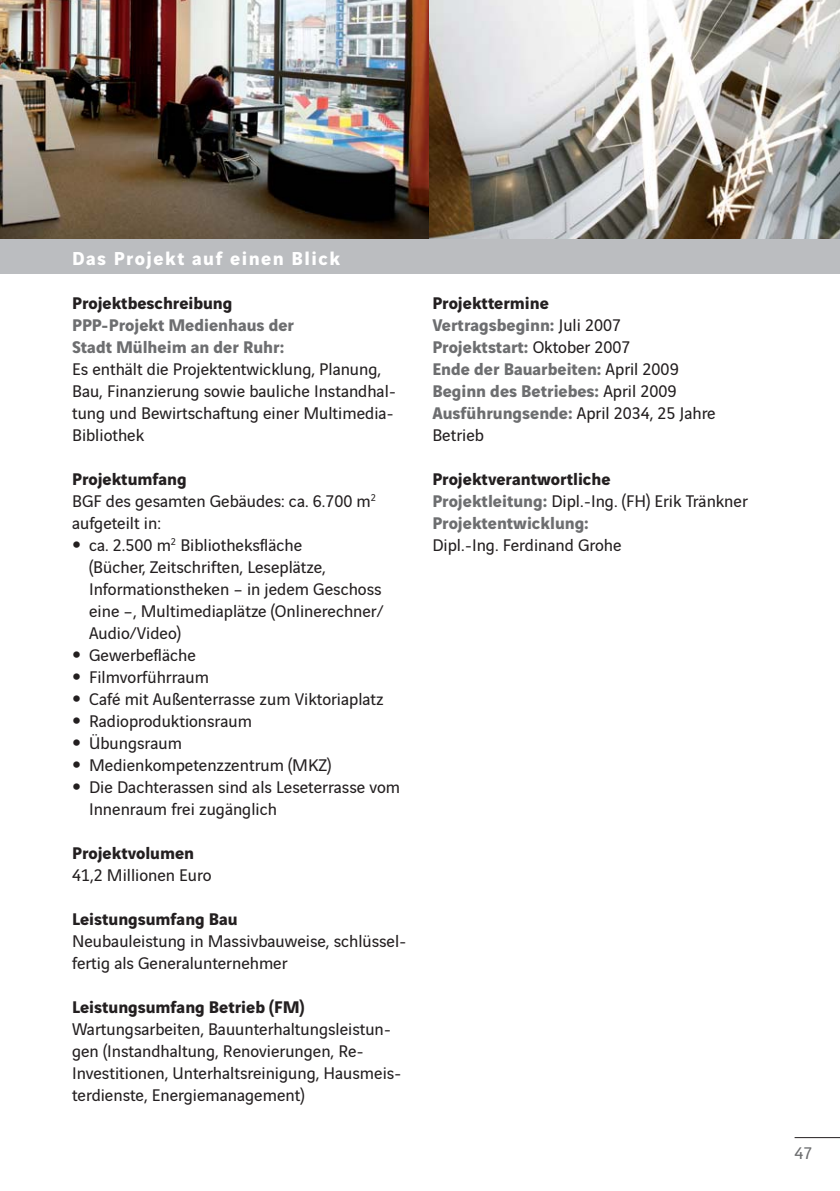
<style>
.page{position:relative;width:840px;height:1191px;background:#fff}
.page>*{position:absolute;margin:0;border:0;box-sizing:border-box;transform-origin:0 0}
.t1{font:700 20px "Vinci Sans";letter-spacing:.075em;color:#fff}
.t2{font:18px/22px "Vinci Sans";color:#231f20}
.t3{font:700 18px/22px "Vinci Sans";color:#6d6e70}
.t4{font:700 18px "Vinci Sans";color:#231f20}
.t5{font:18px "Vinci Sans";color:#6d6e70}
.s1{font-weight:700}
.s2{font-family:"Helvetica Neue";font-stretch:condensed}
.s3{color:#231f20}
.s4{font-weight:400;color:#231f20}
</style>
<div class="page">
<img style="left:0;top:0;width:429px;height:239px">
<img style="left:429px;top:0;width:410px;height:239px">
<div style="left:0;top:239px;width:839px;height:34px;background:#bbbdc0"></div>
<hr style="left:794px;top:1137px;width:45px;height:1px;background:#231f20">
<p class="t1" style="left:72px;top:250px;width:269px">Das Projekt auf einen Blick</p>
<p class="t4" style="left:72px;top:296px;width:162px">Projektbeschreibung</p>
<p class="t3" style="left:72px;top:316px;width:223px">PPP-Projekt Medienhaus der<br>Stadt Mülheim an der Ruhr:</p>
<p class="t2" style="left:72px;top:360px;width:325px">Es enthält die Projektentwicklung, Planung, Bau, Finanzierung sowie bauliche Instandhal&shy;tung und Bewirtschaftung einer Multimedia-Bibliothek</p>
<p class="t2" style="left:72px;top:470px;width:305px"><span class="s1">Projektumfang<br></span>BGF des gesamten Gebäudes: ca. 6.700 m<sup>2 </sup>aufgeteilt in:</p>
<p class="t2" style="left:89px;top:536px;width:296px;text-indent:-17px"><span class="s2">•</span> ca. 2.500 m<sup>2</sup> Bibliotheksfläche<br>(Bücher, Zeitschriften, Leseplätze, Informationstheken – in jedem Geschoss eine –, Multimediaplätze (Onlinerechner/ Audio/Video)</p>
<p class="t2" style="left:72px;top:646px;width:125px"><span class="s2">•</span> Gewerbefläche</p>
<p class="t2" style="left:72px;top:668px;width:138px"><span class="s2">•</span> Filmvorführraum</p>
<p class="t2" style="left:72px;top:690px;width:313px"><span class="s2">•</span> Café mit Außenterrasse zum Viktoriaplatz</p>
<p class="t2" style="left:72px;top:712px;width:181px"><span class="s2">•</span> Radioproduktionsraum</p>
<p class="t2" style="left:72px;top:734px;width:111px"><span class="s2">•</span> Übungsraum</p>
<p class="t2" style="left:72px;top:756px;width:261px"><span class="s2">•</span> Medienkompetenzzentrum (MKZ)</p>
<p class="t2" style="left:89px;top:778px;width:312px;text-indent:-17px"><span class="s2">•</span> Die Dachterassen sind als Leseterrasse vom<br>Innenraum frei zugänglich</p>
<p class="t4" style="left:72px;top:846px;width:124px">Projektvolumen</p>
<p class="t2" style="left:72px;top:866px;width:141px">41,2 Millionen Euro</p>
<p class="t4" style="left:72px;top:912px;width:167px">Leistungsumfang Bau</p>
<p class="t2" style="left:72px;top:932px;width:336px">Neubauleistung in Massivbauweise, schlüssel&shy;fertig als Generalunternehmer</p>
<p class="t4" style="left:72px;top:1000px;width:234px">Leistungsumfang Betrieb (FM)</p>
<p class="t2" style="left:72px;top:1020px;width:331px">Wartungsarbeiten, Bauunterhaltungsleistun&shy;gen (Instandhaltung, Renovierungen, Re-Investitionen, Unterhaltsreinigung, Hausmeis&shy;terdienste, Energiemanagement)</p>
<p class="t3" style="left:432px;top:294px;width:285px"><span class="s3">Projekttermine<br></span>Vertragsbeginn: <span class="s4">Juli 2007<br></span>Projektstart: <span class="s4">Oktober 2007<br></span>Ende der Bauarbeiten: <span class="s4">April 2009<br></span>Beginn des Betriebes: <span class="s4">April 2009<br></span>Ausführungsende: <span class="s4">April 2034, 25 Jahre<br>Betrieb</span></p>
<p class="t3" style="left:432px;top:470px;width:317px"><span class="s3">Projektverantwortliche<br></span>Projektleitung: <span class="s4">Dipl.-Ing. (FH) Erik Tränkner<br></span>Projektentwicklung:</p>
<p class="t2" style="left:432px;top:536px;width:190px">Dipl.-Ing. Ferdinand Grohe</p>
<p class="t5" style="left:794px;top:1146px;width:19px">47</p>
</div>
